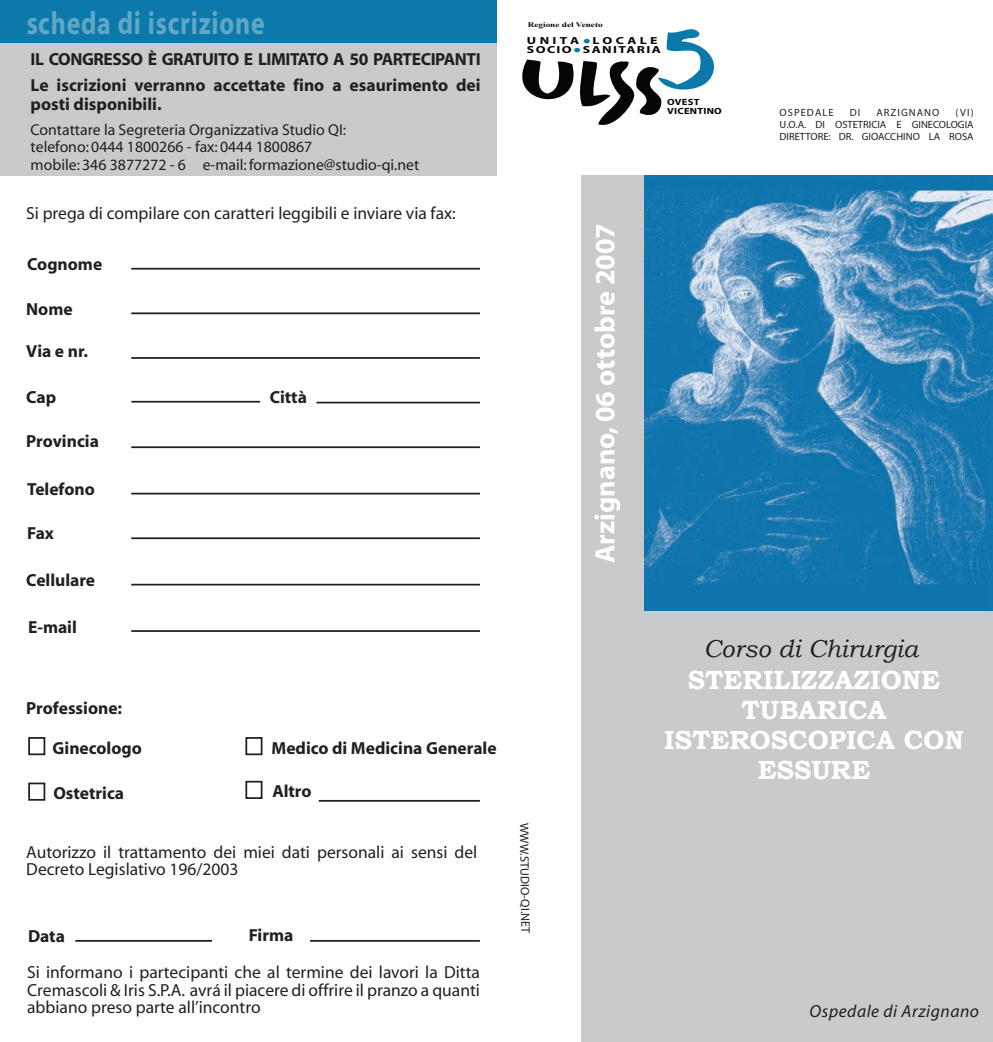
<style>
.page{position:relative;width:993px;height:1042px;background:#fff}
.page>*{position:absolute;margin:0;border:0;box-sizing:border-box;transform-origin:0 0}
.t1{font:700 32.2px "Myriad";letter-spacing:.03em;color:rgb(240 241 242/.38);scale:.8 1}
.t2{font:700 28px "Myriad";color:#fff}
.t3{font:700 26.25px/29.8px "Bookman Old Style";color:#fff;text-align:center}
.t4{font:italic 24.5px "Bookman Old Style";color:#231f20}
.t5{font:17.5px/17.5px "Myriad";color:#231f20}
.t6{font:700 17.5px/26.2px "Myriad";color:#231f20}
.t7{font:italic 17.5px "Myriad";letter-spacing:.03em;color:#231f20}
.t8{font:15.75px/17.5px "Myriad";color:#231f20}
.t9{font:12.25px "Myriad";color:#231f20}
.t10{font:10.5px/12.1px "Myriad";color:#231f20;text-align:justify}
.t11{font:10.5px "Myriad";letter-spacing:.1em;color:#231f20}
.t12{font:700 10.33px/9.6px "Myriad";letter-spacing:.1em;color:#050504;scale:1.35 1}
.t13{font:700 8.92px/9.6px "Myriad";letter-spacing:.02em;color:#050504;scale:1.18 1}
.t14{font:700 6.83px "Times New Roman";color:#050504;scale:1.34 1}
.s1{font-family:"Arial";color:#0b7aab}
</style>
<div class="page">
<div style="left:581px;top:175px;width:411px;height:867px;background:#c9cacc"></div>
<div style="left:0;top:40px;width:496px;height:136px;background:#c9cacc"></div>
<div style="left:0;top:0;width:496px;height:42px;background:#0b7aab"></div>
<hr style="left:131px;top:268px;width:349px;height:2px;background:#231f20">
<div style="left:28px;top:737px;width:17px;height:18px;border:2px solid #231f20"></div>
<div style="left:28px;top:782px;width:17px;height:19px;border:2px solid #231f20"></div>
<div style="left:245px;top:737px;width:17px;height:18px;border:2px solid #231f20"></div>
<div style="left:245px;top:781px;width:17px;height:18px;border:2px solid #231f20"></div>
<hr style="left:131px;top:312px;width:349px;height:2px;background:#231f20">
<hr style="left:131px;top:446px;width:349px;height:2px;background:#231f20">
<hr style="left:131px;top:493px;width:349px;height:1px;background:#231f20">
<hr style="left:131px;top:537px;width:349px;height:2px;background:#231f20">
<hr style="left:131px;top:584px;width:349px;height:1px;background:#231f20">
<hr style="left:131px;top:630px;width:349px;height:2px;background:#231f20">
<hr style="left:131px;top:357px;width:349px;height:2px;background:#231f20">
<hr style="left:316px;top:402px;width:164px;height:1px;background:#231f20">
<hr style="left:131px;top:401px;width:129px;height:2px;background:#231f20">
<hr style="left:310px;top:940px;width:170px;height:2px;background:#231f20">
<hr style="left:318px;top:800px;width:162px;height:2px;background:#231f20">
<hr style="left:75px;top:940px;width:137px;height:2px;background:#231f20">
<svg style="left:522px;top:29px;width:192px;height:96px"></svg>
<img style="left:644px;top:175px;width:348px;height:436px">
<p class="t1" style="left:26px;top:7px;width:299px">scheda di iscrizione</p>
<p class="t6" style="left:31px;top:46px;width:451px">IL CONGRESSO È GRATUITO E LIMITATO A 50 PARTECIPANTI<br>Le iscrizioni verranno accettate fino a esaurimento dei</p>
<p class="t6" style="left:31px;top:92px;width:132px">posti disponibili.</p>
<p class="t8" style="left:31px;top:121px;width:390px">Contattare la Segreteria Organizzativa Studio QI:<br>telefono: 0444 1800266 - fax: 0444 1800867<br>mobile: 346 3877272 - 6 e-mail: formazione@studio-qi.net</p>
<p class="t5" style="left:26px;top:205px;width:431px">Si prega di compilare con caratteri leggibili e inviare via fax:</p>
<p class="t6" style="left:27px;top:251px;width:77px">Cognome</p>
<p class="t6" style="left:26px;top:297px;width:48px">Nome</p>
<p class="t6" style="left:26px;top:339px;width:63px">Via e nr.</p>
<p class="t6" style="left:26px;top:384px;width:31px">Cap</p>
<p class="t6" style="left:269px;top:385px;width:39px">Città</p>
<p class="t6" style="left:26px;top:429px;width:74px">Provincia</p>
<p class="t6" style="left:27px;top:476px;width:69px">Telefono</p>
<p class="t6" style="left:27px;top:521px;width:28px">Fax</p>
<p class="t6" style="left:26px;top:568px;width:70px">Cellulare</p>
<p class="t6" style="left:28px;top:614px;width:50px">E-mail</p>
<p class="t6" style="left:26px;top:696px;width:97px">Professione:</p>
<p class="t6" style="left:52px;top:735px;width:91px">Ginecologo</p>
<p class="t6" style="left:53px;top:781px;width:72px">Ostetrica</p>
<p class="t6" style="left:271px;top:735px;width:226px">Medico di Medicina Generale</p>
<p class="t6" style="left:272px;top:779px;width:41px">Altro</p>
<p class="t5" style="left:26px;top:844px;width:452px">Autorizzo il trattamento dei miei dati personali ai sensi del<br>Decreto Legislativo 196/2003</p>
<p class="t6" style="left:28px;top:923px;width:38px">Data</p>
<p class="t6" style="left:248px;top:922px;width:46px">Firma</p>
<p class="t5" style="left:27px;top:964px;width:454px;text-align:justify">Si informano i partecipanti che al termine dei lavori la Ditta Cremascoli &amp; Iris S.P.A. avrá il piacere di offrire il pranzo a quanti abbiano preso parte all’incontro</p>
<p class="t14" style="left:527px;top:20px;width:57px">Regione del Veneto</p>
<p class="t12" style="left:526px;top:36px;width:101px">UNITA<span class="s1">●</span>LOCALE<br>SOCIO<span class="s1">●</span>SANITARIA</p>
<p class="t2" style="left:590px;top:563px;width:341px;rotate:-90deg">Arzignano, 06 ottobre 2007</p>
<p class="t13" style="left:667px;top:97px;width:48px">OVEST<br>VICENTINO</p>
<p class="t10" style="left:779px;top:107px;width:195px;text-indent:176px">(VI)<br>U.O.A. DI OSTETRICIA E GINECOLOGIA DIRETTORE: DR. GIOACCHINO LA ROSA</p>
<p class="t11" style="left:779px;top:108px;width:56px">OSPEDALE</p>
<p class="t10" style="left:849px;top:107px;width:12px">DI</p>
<p class="t11" style="left:876px;top:108px;width:65px">ARZIGNANO</p>
<p class="t4" style="left:703px;top:632px;width:216px">Corso di Chirurgia</p>
<p class="t9" style="left:529px;top:822px;width:112px;rotate:89deg">WWW.STUDIO-QI.NET</p>
<p class="t3" style="left:664px;top:665px;width:301px">STERILIZZAZIONE<br>TUBARICA<br>ISTEROSCOPICA CON<br>ESSURE</p>
<p class="t7" style="left:809px;top:1002px;width:171px">Ospedale di Arzignano</p>
</div>
